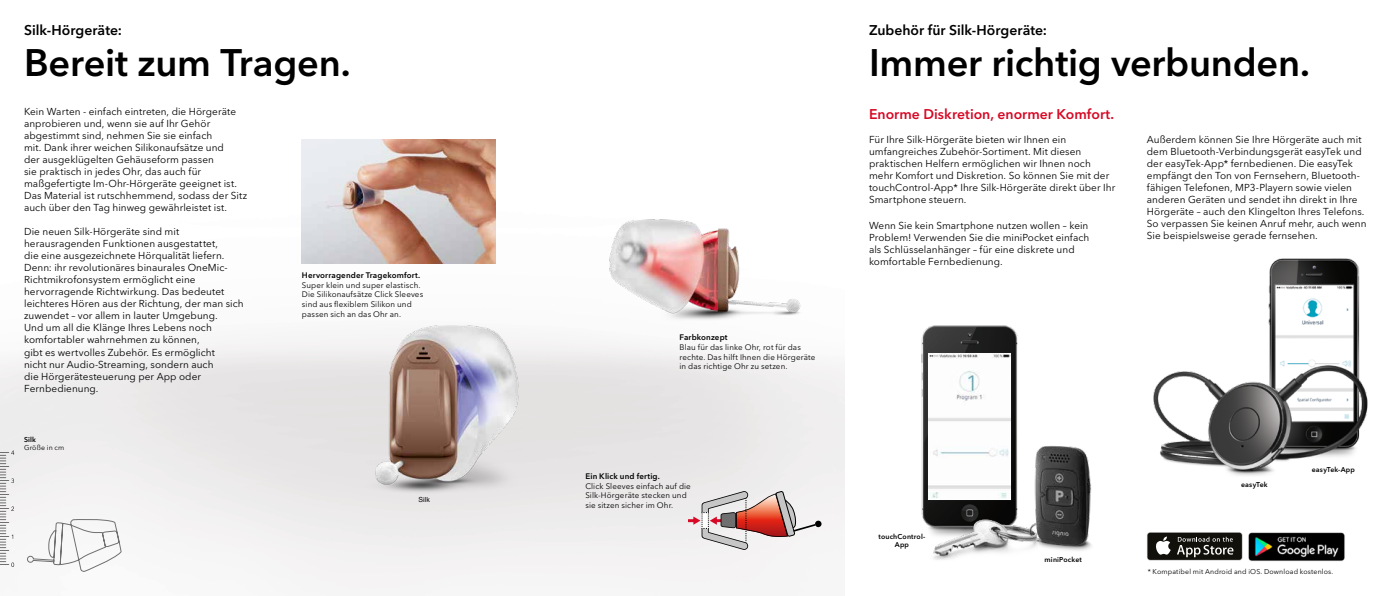
<style>
.page{position:relative;width:1395px;height:596px;background:#fff}
.page>*{position:absolute;margin:0;border:0;box-sizing:border-box;transform-origin:0 0}
.t1{font:600 38px "Avenir Next W1 G";letter-spacing:-.005em;color:#000}
.t2{font:600 14px "Avenir Next W1 G";color:#000}
.t3{font:600 14px "Avenir Next W1 G";color:#d70926}
.t4{font:10px/12px "Avenir Next W1 G";letter-spacing:.005em;color:#000}
.t5{font:8px/9.6px "Avenir Next W1 G";letter-spacing:.015em;color:#000}
.t6{font:600 8px "Avenir Next W1 G";letter-spacing:.02em;color:#000}
.t7{font:7px "Avenir Next W1 G";letter-spacing:.02em;color:#000}
.t8{font:600 7px/8.4px "Avenir Next W1 G";letter-spacing:.025em;color:#000;text-align:center}
.t9{font:7px "Arial Unicode MS";color:#000}
</style>
<div class="page">
<img style="left:0;top:139px;width:845px;height:451px">
<img style="left:921px;top:325px;width:97px;height:104px">
<img style="left:928px;top:353px;width:83px;height:76px">
<img style="left:1242px;top:532px;width:103px;height:29px">
<svg style="left:1147px;top:531px;width:95px;height:29px"></svg>
<div style="left:1147px;top:532px;width:95px;height:27px;background:#12100b;border-radius:3px"></div>
<svg style="left:1156px;top:536px;width:14px;height:18px"></svg>
<svg style="left:1177px;top:536px;width:56px;height:21px"></svg>
<img style="left:921px;top:429px;width:171px;height:131px">
<img style="left:1153px;top:258px;width:215px;height:218px">
<img style="left:302px;top:139px;width:193px;height:116px">
<img style="left:585px;top:139px;width:241px;height:236px">
<img style="left:295px;top:255px;width:298px;height:297px">
<div style="left:815px;top:520px;width:6px;height:7px;background:#000;border-radius:50%"></div>
<svg style="left:688px;top:490px;width:129px;height:59px"></svg>
<svg style="left:27px;top:518px;width:94px;height:60px"></svg>
<svg style="left:0;top:450px;width:14px;height:116px"></svg>
<h2 class="t2" style="left:24px;top:21px;width:99px">Silk-Hörgeräte:</h2>
<h1 class="t1" style="left:24px;top:40px;width:328px">Bereit zum Tragen.</h1>
<p class="t4" style="left:24px;top:106px;width:224px">Kein Warten - einfach eintreten, die Hörgeräte anprobieren und, wenn sie auf Ihr Gehör abgestimmt sind, nehmen Sie sie einfach<br>mit. Dank ihrer weichen Silikonaufsätze und<br>der ausgeklügelten Gehäuseform passen<br>sie praktisch in jedes Ohr, das auch für maßgefertigte Im-Ohr-Hörgeräte geeignet ist.<br>Das Material ist rutschhemmend, sodass der Sitz auch über den Tag hinweg gewährleistet ist.</p>
<p class="t4" style="left:24px;top:226px;width:221px">Die neuen Silk-Hörgeräte sind mit herausragenden Funktionen ausgestattet,<br>die eine ausgezeichnete Hörqualität liefern.<br>Denn: ihr revolutionäres binaurales OneMic-Richtmikrofonsystem ermöglicht eine hervorragende Richtwirkung. Das bedeutet leichteres Hören aus der Richtung, der man sich zuwendet – vor allem in lauter Umgebung.<br>Und um all die Klänge Ihres Lebens noch komfortabler wahrnehmen zu können,<br>gibt es wertvolles Zubehör. Es ermöglicht<br>nicht nur Audio-Streaming, sondern auch<br>die Hörgerätesteuerung per App oder Fernbedienung.</p>
<p class="t6" style="left:302px;top:270px;width:120px">Hervorragender Tragekomfort.</p>
<p class="t5" style="left:302px;top:280px;width:123px">Super klein und super elastisch.<br>Die Silikonaufsätze Click Sleeves sind aus flexiblem Silikon und passen sich an das Ohr an.</p>
<p class="t8" style="left:24px;top:435px;width:13px">Silk</p>
<p class="t7" style="left:24px;top:443px;width:42px">Größe in cm</p>
<p class="t9" style="left:418px;top:494px;width:13px">Silk</p>
<p class="t6" style="left:679px;top:332px;width:50px">Farbkonzept</p>
<p class="t5" style="left:679px;top:342px;width:137px">Blau für das linke Ohr, rot für das rechte. Das hilft Ihnen die Hörgeräte in das richtige Ohr zu setzen.</p>
<p class="t6" style="left:585px;top:471px;width:76px">Ein Klick und fertig.</p>
<p class="t5" style="left:585px;top:481px;width:107px">Click Sleeves einfach auf die<br>Silk-Hörgeräte stecken und sie sitzen sicher im Ohr.</p>
<h2 class="t2" style="left:869px;top:21px;width:180px">Zubehör für Silk-Hörgeräte:</h2>
<h1 class="t1" style="left:869px;top:40px;width:443px">Immer richtig verbunden.</h1>
<h2 class="t3" style="left:869px;top:105px;width:247px">Enorme Diskretion, enormer Komfort.</h2>
<p class="t4" style="left:869px;top:133px;width:248px">Für Ihre Silk-Hörgeräte bieten wir Ihnen ein umfangreiches Zubehör-Sortiment. Mit diesen praktischen Helfern ermöglichen wir Ihnen noch mehr Komfort und Diskretion. So können Sie mit der touchControl-App* Ihre Silk-Hörgeräte direkt über Ihr Smartphone steuern.</p>
<p class="t4" style="left:869px;top:220px;width:222px">Wenn Sie kein Smartphone nutzen wollen – kein Problem! Verwenden Sie die miniPocket einfach als Schlüsselanhänger – für eine diskrete und komfortable Fernbedienung.</p>
<p class="t4" style="left:1147px;top:133px;width:221px">Außerdem können Sie Ihre Hörgeräte auch mit dem Bluetooth-Verbindungsgerät easyTek und der easyTek-App* fernbedienen. Die easyTek empfängt den Ton von Fernsehern, Bluetooth&shy;fähigen Telefonen, MP3-Playern sowie vielen anderen Geräten und sendet ihn direkt in Ihre Hörgeräte – auch den Klingelton Ihres Telefons.<br>So verpassen Sie keinen Anruf mehr, auch wenn Sie beispielsweise gerade fernsehen.</p>
<p class="t8" style="left:878px;top:532px;width:48px">touchControl-<br>App</p>
<p class="t8" style="left:1044px;top:555px;width:39px">miniPocket</p>
<p class="t8" style="left:1241px;top:479px;width:28px">easyTek</p>
<p class="t8" style="left:1311px;top:465px;width:45px">easyTek-App</p>
<p class="t7" style="left:1148px;top:567px;width:187px">* Kompatibel mit Android and iOS. Download kostenlos.</p>
</div>
